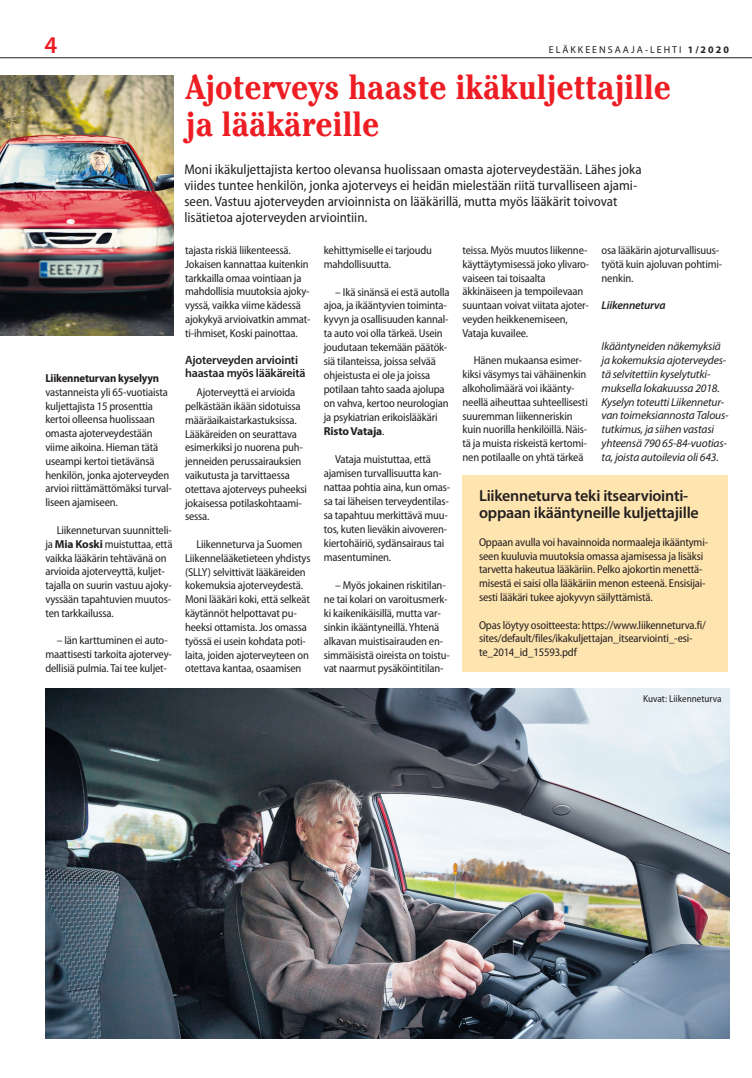
<style>
.page{position:relative;width:752px;height:1078px;background:#fff}
.page>*{position:absolute;margin:0;border:0;box-sizing:border-box;transform-origin:0 0}
.t1{font:700 condensed 35px/37px "Cheltenham Std";color:#ee1d23}
.t2{font:600 24px "Myriad Pro";color:#ee1d23}
.t3{font:600 16px/17px "Myriad Pro";letter-spacing:-.015em;color:#231f20}
.t4{font:semi-condensed 14px/16px "Myriad Pro";color:#231f20}
.t5{font:600 12px/13px "Myriad Pro";letter-spacing:-.015em;color:#231f20}
.t6{font:semi-condensed 11.5px/13.8px "Myriad Pro";letter-spacing:-.015em;color:#231f20}
.t7{font:italic 11.5px/13.8px "Myriad Pro";letter-spacing:-.015em;color:#231f20}
.t8{font:700 semi-condensed 11.5px "Myriad Pro";letter-spacing:-.015em;color:#231f20}
.t9{font:italic 600 11.5px "Myriad Pro";letter-spacing:-.015em;color:#231f20}
.t10{font:10px "Myriad Pro";letter-spacing:.2em;color:#231f20}
.t11{font:semi-condensed 10px "Myriad Pro";color:#231f20}
.s1{font-weight:700}
.s2{font-weight:700;font-stretch:normal}
</style>
<div class="page">
<hr style="left:0;top:57px;width:751px;height:1px;background:#231f20">
<img style="left:45px;top:688px;width:684px;height:349px">
<div style="left:462px;top:475px;width:266px;height:197px;background:#fee4af"></div>
<img style="left:0;top:76px;width:173px;height:259px">
<h2 class="t2" style="left:45px;top:30px;width:14px">4</h2>
<p class="t10" style="left:548px;top:43px;width:181px">ELÄKKEENSAAJA-LEHTI <span class="s1">1/2020</span></p>
<p class="t8" style="left:45px;top:371px;width:115px">Liikenneturvan kyselyyn</p>
<p class="t6" style="left:45px;top:385px;width:128px">vastanneista yli 65-vuotiaista kuljettajista 15 prosenttia kertoi olleensa huolissaan omasta ajoterveydestään viime aikoina. Hieman tätä useampi kertoi tietävänsä henkilön, jonka ajoterveyden arvioi riittämättömäksi turval&shy;liseen ajamiseen.</p>
<p class="t6" style="left:45px;top:523px;width:128px;text-indent:11px">Liikenneturvan suunnitteli&shy;ja <span class="s2">Mia Koski</span> muistuttaa, että vaikka lääkärin tehtävänä on arvioida ajoterveyttä, kuljet&shy;tajalla on suurin vastuu ajoky&shy;vyssään tapahtuvien muutos&shy;ten tarkkailussa.</p>
<p class="t6" style="left:45px;top:633px;width:128px;text-indent:11px">– Iän karttuminen ei auto&shy;maattisesti tarkoita ajotervey&shy;dellisiä pulmia. Tai tee kuljet-</p>
<h1 class="t1" style="left:186px;top:68px;width:486px">Ajoterveys haaste ikäkuljettajille ja lääkäreille</h1>
<p class="t4" style="left:184px;top:162px;width:458px">Moni ikäkuljettajista kertoo olevansa huolissaan omasta ajoterveydestään. Lähes joka viides tuntee henkilön, jonka ajoterveys ei heidän mielestään riitä turvalliseen ajami&shy;seen. Vastuu ajoterveyden arvioinnista on lääkärillä, mutta myös lääkärit toivovat lisätietoa ajoterveyden arviointiin.</p>
<p class="t6" style="left:185px;top:243px;width:127px">tajasta riskiä liikenteessä.<br>Jokaisen kannattaa kuitenkin tarkkailla omaa vointiaan ja mahdollisia muutoksia ajoky&shy;vyssä, vaikka viime kädessä ajokykyä arvioivatkin ammat&shy;ti-ihmiset, Koski painottaa.</p>
<p class="t5" style="left:185px;top:353px;width:122px">Ajoterveyden arviointi haastaa myös lääkäreitä</p>
<p class="t6" style="left:185px;top:385px;width:123px;text-indent:11px">Ajoterveyttä ei arvioida pelkästään ikään sidotuissa määräaikaistarkastuksissa.<br>Lääkäreiden on seurattava esimerkiksi jo nuorena puh&shy;jenneiden perussairauksien vaikutusta ja tarvittaessa otettava ajoterveys puheeksi jokaisessa potilaskohtaami&shy;sessa.</p>
<p class="t6" style="left:185px;top:537px;width:127px;text-indent:11px">Liikenneturva ja Suomen<br>Liikennelääketieteen yhdistys (SLLY) selvittivät lääkäreiden kokemuksia ajoterveydestä.<br>Moni lääkäri koki, että selkeät käytännöt helpottavat pu&shy;heeksi ottamista. Jos omassa työssä ei usein kohdata poti&shy;laita, joiden ajoterveyteen on otettava kantaa, osaamisen</p>
<p class="t6" style="left:462px;top:243px;width:128px">teissa. Myös muutos liikenne&shy;käyttäytymisessä joko ylivaro&shy;vaiseen tai toisaalta äkkinäiseen ja tempoilevaan suuntaan voivat viitata ajoter&shy;veyden heikkenemiseen,<br>Vataja kuvailee.</p>
<p class="t6" style="left:462px;top:354px;width:127px;text-indent:11px">Hänen mukaansa esimer&shy;kiksi väsymys tai vähäinenkin alkoholimäärä voi ikäänty&shy;neellä aiheuttaa suhteellisesti suuremman liikenneriskin kuin nuorilla henkilöillä. Näis&shy;tä ja muista riskeistä kertomi&shy;nen potilaalle on yhtä tärkeä</p>
<p class="t6" style="left:601px;top:243px;width:122px">osa lääkärin ajoturvallisuus&shy;työtä kuin ajoluvan pohtimi&shy;nenkin.</p>
<p class="t9" style="left:601px;top:298px;width:66px">Liikenneturva</p>
<p class="t6" style="left:324px;top:243px;width:110px">kehittymiselle ei tarjoudu mahdollisuutta.</p>
<p class="t6" style="left:324px;top:285px;width:127px;text-indent:11px">– Ikä sinänsä ei estä autolla ajoa, ja ikääntyvien toiminta&shy;kyvyn ja osallisuuden kannal&shy;ta auto voi olla tärkeä. Usein joudutaan tekemään päätök&shy;siä tilanteissa, joissa selvää ohjeistusta ei ole ja joissa potilaan tahto saada ajolupa on vahva, kertoo neurologian ja psykiatrian erikoislääkäri<br><span class="s2">Risto Vataja</span>.</p>
<p class="t6" style="left:324px;top:452px;width:128px;text-indent:11px">Vataja muistuttaa, että ajamisen turvallisuutta kan&shy;nattaa pohtia aina, kun omas&shy;sa tai läheisen terveydentilas&shy;sa tapahtuu merkittävä muu&shy;tos, kuten lieväkin aivoveren&shy;kiertohäiriö, sydänsairaus tai masentuminen.</p>
<p class="t6" style="left:324px;top:578px;width:127px;text-indent:11px">– Myös jokainen riskitilan&shy;ne tai kolari on varoitusmerk&shy;ki kaikenikäisillä, mutta var&shy;sinkin ikääntyneillä. Yhtenä alkavan muistisairauden en&shy;simmäisistä oireista on toistu&shy;vat naarmut pysäköintitilan-</p>
<p class="t7" style="left:601px;top:339px;width:128px">Ikääntyneiden näkemyksiä ja kokemuksia ajoterveydes&shy;tä selvitettiin kyselytutki&shy;muksella lokakuussa 2018.<br>Kyselyn toteutti Liikennetur&shy;van toimeksiannosta Talous&shy;tutkimus, ja siihen vastasi yhteensä 790 65-84-vuotias&shy;ta, joista autoilevia oli 643.</p>
<h3 class="t3" style="left:479px;top:486px;width:221px">Liikenneturva teki itsearviointi&shy;oppaan ikääntyneille kuljettajille</h3>
<p class="t6" style="left:479px;top:535px;width:230px">Oppaan avulla voi havainnoida normaaleja ikääntymi&shy;seen kuuluvia muutoksia omassa ajamisessa ja lisäksi tarvetta hakeutua lääkäriin. Pelko ajokortin menettä&shy;misestä ei saisi olla lääkäriin menon esteenä. Ensisijai&shy;sesti lääkäri tukee ajokyvyn säilyttämistä.</p>
<p class="t6" style="left:479px;top:618px;width:228px">Opas löytyy osoitteesta: https://www.liikenneturva.fi/ sites/default/files/ikakuljettajan_itsearviointi_-esi&shy;te_2014_id_15593.pdf</p>
<p class="t11" style="left:643px;top:692px;width:80px">Kuvat: Liikenneturva</p>
</div>
